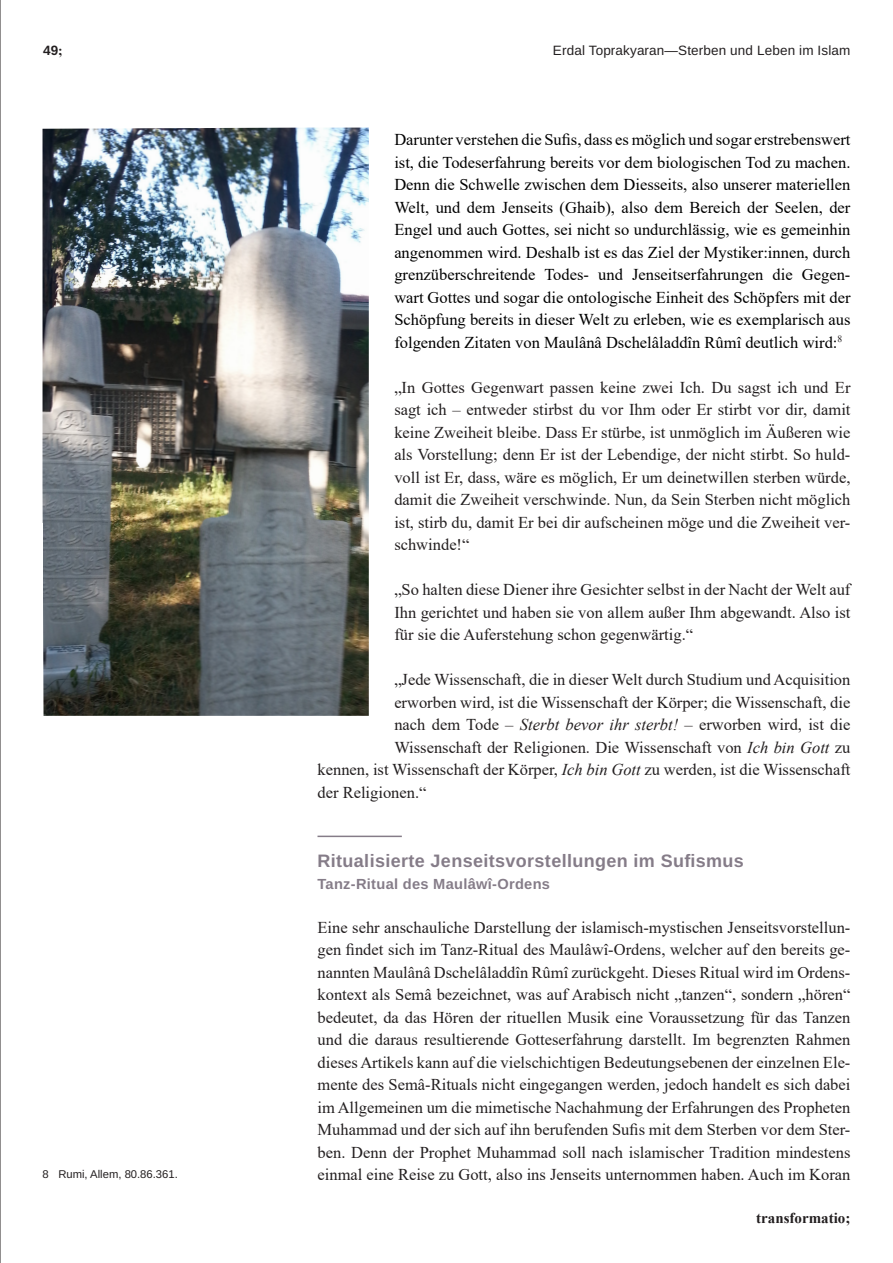
<style>
.page{position:relative;width:893px;height:1263px;background:#fff}
.page>*{position:absolute;margin:0;border:0;box-sizing:border-box;transform-origin:0 0}
._06_2_Fließtext_Head{font:700 18px "Arimo";letter-spacing:.02em;color:#857c88}
._06_1_Fließtext{font:16.5px/22.5px "Times New Roman";color:#231f20;text-align:justify}
._06_1_Fließtext-2{font:16.5px/22.5px "Times New Roman";color:#000;text-align:justify}
.t1{font:700 15px "Times New Roman";color:#231f20}
._06_3_Fließtext_Subh{font:700 14.7px "Arimo";letter-spacing:.02em;color:#857c88}
.t2{font:13.5px "Arimo";letter-spacing:.01em;color:#231f20}
.t3{font:700 13.5px "Arimo";color:#231f20}
._07_Fußnote{font:11.25px "Arimo";color:#231f20}
.s1{font-family:"Times New Roman"}
.s2{font-style:italic}
</style>
<div class="page">
<hr style="left:0;top:0;width:1px;height:1263px;background:#231f20">
<hr style="left:317px;top:836px;width:85px;height:1px;background:#857c88">
<img style="left:43px;top:128px;width:326px;height:588px">
<p class="t3" style="left:43px;top:41px;width:21px">49<span class="s1">;</span></p>
<p class="t2" style="left:553px;top:41px;width:299px">Erdal Toprakyaran—Sterben und Leben im Islam</p>
<p class="_06_1_Fließtext-2" style="left:394px;top:128px;width:458px">Darunter verstehen die Sufis, dass es möglich und sogar erstrebenswert ist, die Todeserfahrung bereits vor dem biologischen Tod zu machen.<br>Denn die Schwelle zwischen dem Diesseits, also unserer materiellen Welt, und dem Jenseits (Ghaib), also dem Bereich der Seelen, der Engel und auch Gottes, sei nicht so undurchlässig, wie es gemeinhin angenommen wird. Deshalb ist es das Ziel der Mystiker:innen, durch grenzüberschreitende Todes- und Jenseitserfahrungen die Gegen&shy;wart Gottes und sogar die ontologische Einheit des Schöpfers mit der Schöpfung bereits in dieser Welt zu erleben, wie es exemplarisch aus folgenden Zitaten von Maulânâ Dschelâladdîn Rûmî deutlich wird:<sup>8</sup></p>
<p class="_06_1_Fließtext" style="left:394px;top:375px;width:458px">„In Gottes Gegenwart passen keine zwei Ich. Du sagst ich und Er sagt ich – entweder stirbst du vor Ihm oder Er stirbt vor dir, damit keine Zweiheit bleibe. Dass Er stürbe, ist unmöglich im Äußeren wie als Vorstellung; denn Er ist der Lebendige, der nicht stirbt. So huld&shy;voll ist Er, dass, wäre es möglich, Er um deinetwillen sterben würde, damit die Zweiheit verschwinde. Nun, da Sein Sterben nicht möglich ist, stirb du, damit Er bei dir aufscheinen möge und die Zweiheit ver&shy;schwinde!“</p>
<p class="_06_1_Fließtext" style="left:394px;top:578px;width:458px">„So halten diese Diener ihre Gesichter selbst in der Nacht der Welt auf Ihn gerichtet und haben sie von allem außer Ihm abgewandt. Also ist für sie die Auferstehung schon gegenwärtig.“</p>
<p class="_06_1_Fließtext" style="left:394px;top:668px;width:458px">„Jede Wissenschaft, die in dieser Welt durch Studium und Acquisition</p>
<p class="_06_1_Fließtext" style="left:394px;top:690px;width:458px">erworben wird, ist die Wissenschaft der Körper; die Wissenschaft, die</p>
<p class="_06_1_Fließtext" style="left:394px;top:713px;width:458px">nach dem Tode – <span class="s2">Sterbt bevor ihr sterbt!</span> – erworben wird, ist die</p>
<p class="_06_1_Fließtext" style="left:394px;top:735px;width:458px">Wissenschaft der Religionen. Die Wissenschaft von <span class="s2">Ich bin Gott</span> zu</p>
<p class="_06_1_Fließtext" style="left:317px;top:758px;width:534px">kennen, ist Wissenschaft der Körper, <span class="s2">Ich bin Gott</span> zu werden, ist die Wissenschaft</p>
<p class="_06_1_Fließtext" style="left:317px;top:780px;width:111px">der Religionen.“</p>
<p class="_06_2_Fließtext_Head" style="left:317px;top:848px;width:428px">Ritualisierte Jenseitsvorstellungen im Sufismus</p>
<p class="_06_3_Fließtext_Subh" style="left:317px;top:874px;width:234px">Tanz-Ritual des Maulâwî-Ordens</p>
<p class="_06_1_Fließtext" style="left:317px;top:915px;width:534px">Eine sehr anschauliche Darstellung der islamisch-mystischen Jenseitsvorstellun&shy;gen findet sich im Tanz-Ritual des Maulâwî-Ordens, welcher auf den bereits ge&shy;nannten Maulânâ Dschelâladdîn Rûmî zurückgeht. Dieses Ritual wird im Ordens&shy;kontext als Semâ bezeichnet, was auf Arabisch nicht „tanzen“, sondern „hören“ bedeutet, da das Hören der rituellen Musik eine Voraussetzung für das Tanzen und die daraus resultierende Gotteserfahrung darstellt. Im begrenzten Rahmen dieses Artikels kann auf die vielschichtigen Bedeutungsebenen der einzelnen Ele&shy;mente des Semâ-Rituals nicht eingegangen werden, jedoch handelt es sich dabei im Allgemeinen um die mimetische Nachahmung der Erfahrungen des Propheten Muhammad und der sich auf ihn berufenden Sufis mit dem Sterben vor dem Ster&shy;ben. Denn der Prophet Muhammad soll nach islamischer Tradition mindestens</p>
<p class="_07_Fußnote" style="left:43px;top:1166px;width:8px">8</p>
<p class="_06_1_Fließtext" style="left:317px;top:1163px;width:534px">einmal eine Reise zu Gott, also ins Jenseits unternommen haben. Auch im Koran</p>
<p class="_07_Fußnote" style="left:58px;top:1166px;width:121px">Rumi, Allem, 80.86.361.</p>
<p class="t1" style="left:756px;top:1207px;width:96px">transformatio;</p>
</div>
